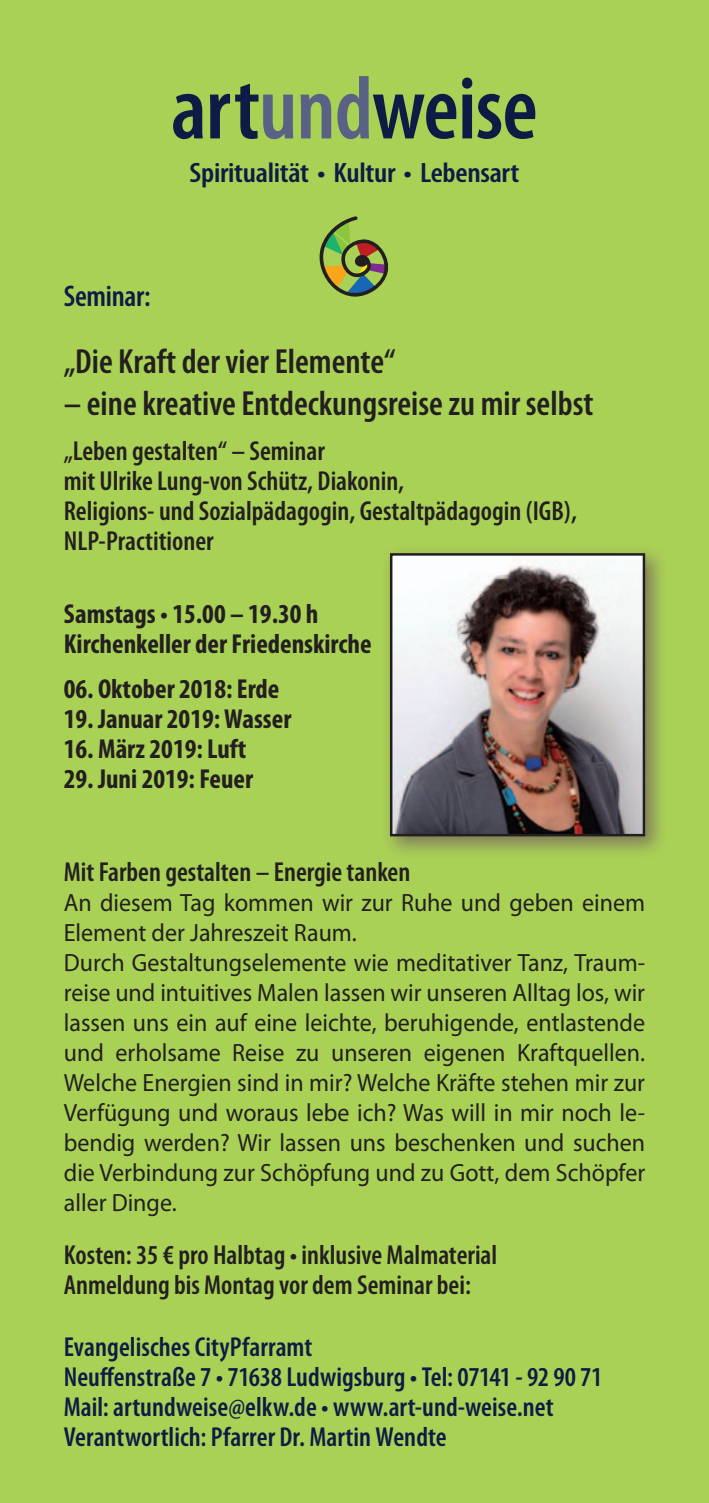
<style>
.page{position:relative;width:709px;height:1503px;background:#fff}
.page>*{position:absolute;margin:0;border:0;box-sizing:border-box;transform-origin:0 0}
.t1{font:600 condensed 90px "Myriad Pro";letter-spacing:-.01em;color:#0e1c45}
.t2{font:600 condensed 35px "Myriad Pro";color:#231f20}
.t3{font:600 condensed 30px "Myriad Pro";letter-spacing:-.01em;color:#0e1c45}
.t4{font:600 condensed 28px "Myriad Pro";letter-spacing:-.01em;color:#0e1c45;scale:1.1 1}
.t5{font:600 condensed 27.5px/30px "Myriad Pro";color:#231f20}
.t6{font:600 condensed 27.5px/30px "Myriad Pro";letter-spacing:.005em;color:#0e1c45}
.t7{font:700 condensed 27.5px/30px "Myriad Pro";color:#231f20}
.t8{font:25px/30px "Myriad Pro";color:#231f20;scale:.96 1}
.s1{color:#596184}
</style>
<div class="page">
<div style="left:0;top:0;width:709px;height:1502px;background:#a9d155"></div>
<img style="left:381px;top:544px;width:287px;height:315px">
<img style="left:390px;top:553px;width:255px;height:283px">
<svg style="left:318px;top:216px;width:71px;height:81px;background:#879d4a"></svg>
<h1 class="t1" style="left:171px;top:53px;width:368px">art<span class="s1">und</span>weise</h1>
<p class="t3" style="left:64px;top:278px;width:88px">Seminar:</p>
<p class="t4" style="left:190px;top:156px;width:301px">Spiritualität • Kultur • Lebensart</p>
<h2 class="t2" style="left:64px;top:340px;width:333px">„Die Kraft der vier Elemente“</h2>
<h2 class="t2" style="left:64px;top:382px;width:531px">– eine kreative Entdeckungsreise zu mir selbst</h2>
<p class="t5" style="left:64px;top:435px;width:514px">„Leben gestalten“ – Seminar<br>mit Ulrike Lung-von Schütz, Diakonin,<br>Religions- und Sozialpädagogin, Gestaltpädagogin (IGB), NLP-Practitioner</p>
<p class="t7" style="left:64px;top:598px;width:309px">Samstags • 15.00 – 19.30 h<br>Kirchenkeller der Friedenskirche</p>
<p class="t7" style="left:64px;top:673px;width:217px">06. Oktober 2018: Erde</p>
<p class="t7" style="left:64px;top:703px;width:229px">19. Januar 2019: Wasser</p>
<p class="t7" style="left:64px;top:733px;width:184px">16. März 2019: Luft</p>
<p class="t7" style="left:64px;top:763px;width:191px">29. Juni 2019: Feuer</p>
<p class="t5" style="left:64px;top:856px;width:348px">Mit Farben gestalten – Energie tanken</p>
<p class="t8" style="left:64px;top:887px;width:607px">An diesem Tag kommen wir zur Ruhe und geben einem Element der Jahreszeit Raum.<br>Durch Gestaltungselemente wie meditativer Tanz, Traum&shy;reise und intuitives Malen lassen wir unseren Alltag los, wir lassen uns ein auf eine leichte, beruhigende, entlastende und erholsame Reise zu unseren eigenen Kraftquellen.<br>Welche Energien sind in mir? Welche Kräfte stehen mir zur Verfügung und woraus lebe ich? Was will in mir noch le&shy;bendig werden? Wir lassen uns beschenken und suchen die Verbindung zur Schöpfung und zu Gott, dem Schöpfer aller Dinge.</p>
<p class="t5" style="left:64px;top:1238px;width:435px">Kosten: 35 € pro Halbtag • inklusive Malmaterial<br>Anmeldung bis Montag vor dem Seminar bei:</p>
<p class="t6" style="left:64px;top:1331px;width:540px">Evangelisches CityPfarramt<br>Neuffenstraße 7 • 71638 Ludwigsburg • Tel: 07141 - 92 90 71<br>Mail: artundweise@elkw.de • www.art-und-weise.net Verantwortlich: Pfarrer Dr. Martin Wendte</p>
</div>
